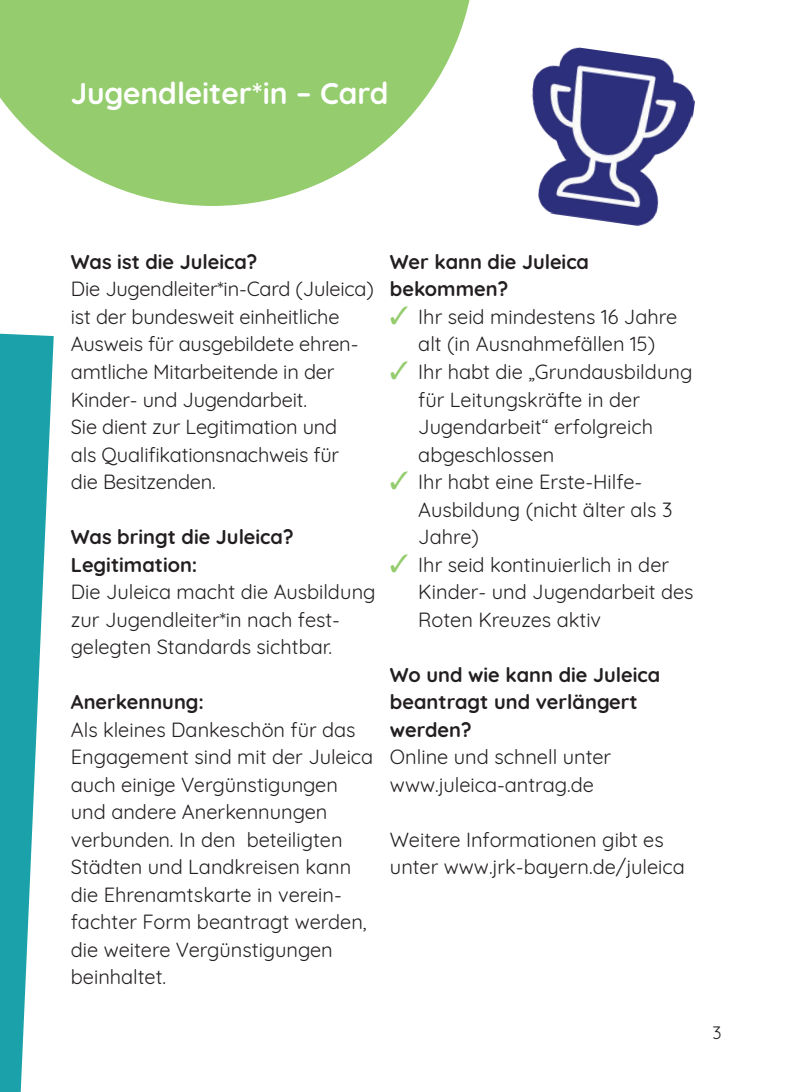
<style>
.page{position:relative;width:787px;height:1092px;background:#fff}
.page>*{position:absolute;margin:0;border:0;box-sizing:border-box;transform-origin:0 0}
.t1{font:700 30px "Quicksand";color:#fff}
.t2{font:20px/27.5px "Quicksand";color:#231f20}
.t3{font:700 20px/27.5px "Quicksand";color:#231f20}
.t4{font:17.5px "Quicksand";color:#231f20}
.s1{color:#94cc6e}
</style>
<div class="page">
<svg style="left:0;top:334px;width:54px;height:757px;fill:#1aa1a9"></svg>
<svg style="left:0;top:0;width:470px;height:206px;fill:#94cc6e"></svg>
<img style="left:531px;top:47px;width:164px;height:179px">
<h1 class="t1" style="left:71px;top:68px;width:319px">Jugendleiter*in – Card</h1>
<p class="t3" style="left:71px;top:246px;width:188px">Was ist die Juleica?</p>
<p class="t2" style="left:71px;top:273px;width:304px">Die Jugendleiter*in-Card (Juleica) ist der bundesweit einheitliche<br>Ausweis für ausgebildete ehren&shy;amtliche Mitarbeitende in der<br>Kinder- und Jugendarbeit.<br>Sie dient zur Legitimation und<br>als Qualifikationsnachweis für<br>die Besitzenden.</p>
<p class="t3" style="left:71px;top:521px;width:224px">Was bringt die Juleica?<br>Legitimation:</p>
<p class="t2" style="left:71px;top:576px;width:306px">Die Juleica macht die Ausbildung zur Jugendleiter*in nach fest&shy;gelegten Standards sichtbar.</p>
<p class="t3" style="left:71px;top:686px;width:135px">Anerkennung:</p>
<p class="t2" style="left:71px;top:713px;width:304px">Als kleines Dankeschön für das<br>Engagement sind mit der Juleica auch einige Vergünstigungen und andere Anerkennungen verbunden. In den beteiligten<br>Städten und Landkreisen kann die Ehrenamtskarte in verein&shy;fachter Form beantragt werden, die weitere Vergünstigungen beinhaltet.</p>
<p class="t3" style="left:390px;top:246px;width:201px">Wer kann die Juleica bekommen?</p>
<p class="t2" style="left:390px;top:301px;width:289px;text-align:center"><span class="s1">✓</span> Ihr seid mindestens 16 Jahre alt (in Ausnahmefällen 15)</p>
<p class="t2" style="left:418px;top:356px;width:275px;text-indent:-28px"><span class="s1">✓</span> Ihr habt die „Grundausbildung für Leitungskräfte in der<br>Jugendarbeit“ erfolgreich abgeschlossen</p>
<p class="t2" style="left:418px;top:466px;width:255px;text-indent:-28px"><span class="s1">✓</span> Ihr habt eine Erste-Hilfe-<br>Ausbildung (nicht älter als 3<br>Jahre)</p>
<p class="t2" style="left:418px;top:548px;width:277px;text-indent:-28px"><span class="s1">✓</span> Ihr seid kontinuierlich in der<br>Kinder- und Jugendarbeit des<br>Roten Kreuzes aktiv</p>
<p class="t3" style="left:390px;top:659px;width:272px">Wo und wie kann die Juleica beantragt und verlängert werden?</p>
<p class="t2" style="left:390px;top:741px;width:223px">Online und schnell unter www.juleica-antrag.de</p>
<p class="t2" style="left:390px;top:823px;width:296px">Weitere Informationen gibt es unter www.jrk-bayern.de/juleica</p>
<p class="t4" style="left:712px;top:1019px;width:11px">3</p>
</div>
